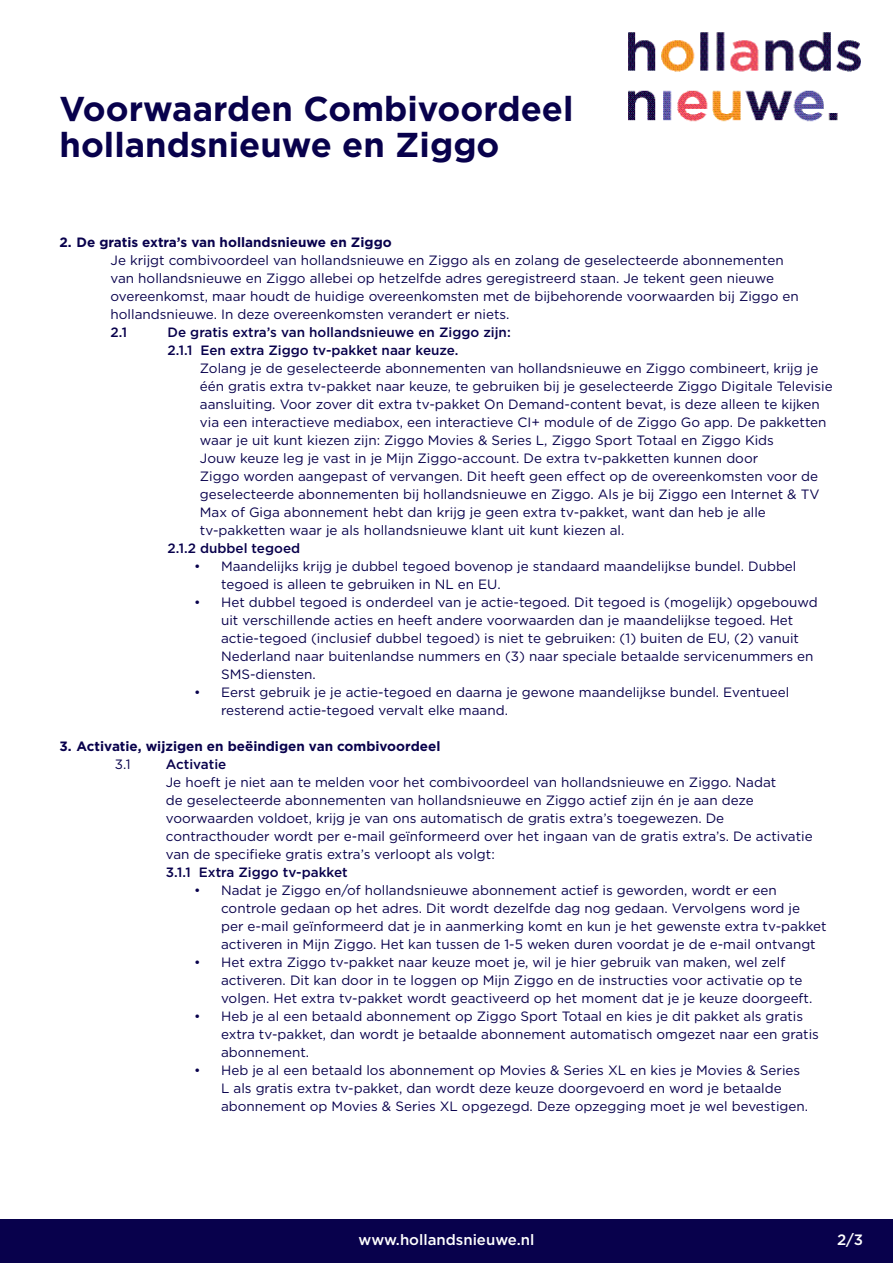
<style>
.page{position:relative;width:893px;height:1263px;background:#fff}
.page>*{position:absolute;margin:0;border:0;box-sizing:border-box;transform-origin:0 0}
.t1{font:700 34.5px/36px "Gotham HTF";color:#08014c}
.t2{font:500 15px "Gotham HTF";color:#fff}
.t3{font:13.5px/18px "Gotham HTF";color:#08014c}
.t4{font:500 13.5px "Gotham HTF";color:#08014c}
.t5{font:700 13.5px "Gotham HTF";color:#08014c}
.s1{font-weight:500}
</style>
<div class="page">
<img style="left:628px;top:32px;width:233px;height:90px">
<div style="left:0;top:1219px;width:893px;height:44px;background:#08014c"></div>
<h1 class="t1" style="left:60px;top:90px;width:515px">Voorwaarden Combivoordeel hollandsnieuwe en Ziggo</h1>
<p class="t5" style="left:60px;top:235px;width:334px">2. De gratis extra’s van hollandsnieuwe en Ziggo</p>
<p class="t3" style="left:111px;top:251px;width:690px">Je krijgt combivoordeel van hollandsnieuwe en Ziggo als en zolang de geselecteerde abonnementen van hollandsnieuwe en Ziggo allebei op hetzelfde adres geregistreerd staan. Je tekent geen nieuwe overeenkomst, maar houdt de huidige overeenkomsten met de bijbehorende voorwaarden bij Ziggo en hollandsnieuwe. In deze overeenkomsten verandert er niets.</p>
<p class="t4" style="left:111px;top:325px;width:18px">2.1</p>
<p class="t4" style="left:168px;top:325px;width:345px">De gratis extra’s van hollandsnieuwe en Ziggo zijn:</p>
<p class="t4" style="left:168px;top:343px;width:292px">2.1.1 Een extra Ziggo tv-pakket naar keuze.</p>
<p class="t3" style="left:200px;top:359px;width:620px">Zolang je de geselecteerde abonnementen van hollandsnieuwe en Ziggo combineert, krijg je</p>
<p class="t3" style="left:200px;top:377px;width:634px">één gratis extra tv-pakket naar keuze, te gebruiken bij je geselecteerde Ziggo Digitale Televisie</p>
<p class="t3" style="left:200px;top:395px;width:621px">aansluiting. Voor zover dit extra tv-pakket On Demand-content bevat, is deze alleen te kijken</p>
<p class="t3" style="left:200px;top:413px;width:628px">via een interactieve mediabox, een interactieve CI+ module of de Ziggo Go app. De pakketten</p>
<p class="t3" style="left:200px;top:431px;width:575px">waar je uit kunt kiezen zijn: Ziggo Movies &amp; Series L, Ziggo Sport Totaal en Ziggo Kids</p>
<p class="t3" style="left:200px;top:449px;width:560px">Jouw keuze leg je vast in je Mijn Ziggo-account. De extra tv-pakketten kunnen door</p>
<p class="t3" style="left:200px;top:467px;width:620px">Ziggo worden aangepast of vervangen. Dit heeft geen effect op de overeenkomsten voor de</p>
<p class="t3" style="left:200px;top:485px;width:621px">geselecteerde abonnementen bij hollandsnieuwe en Ziggo. Als je bij Ziggo een Internet &amp; TV</p>
<p class="t3" style="left:200px;top:503px;width:567px">Max of Giga abonnement hebt dan krijg je geen extra tv-pakket, want dan heb je alle</p>
<p class="t3" style="left:200px;top:521px;width:426px">tv-pakketten waar je als hollandsnieuwe klant uit kunt kiezen al.</p>
<p class="t4" style="left:168px;top:541px;width:134px">2.1.2 dubbel tegoed</p>
<p class="t3" style="left:221px;top:557px;width:577px;text-indent:-27px">• Maandelijks krijg je dubbel tegoed bovenop je standaard maandelijkse bundel. Dubbel tegoed is alleen te gebruiken in NL en EU.</p>
<p class="t3" style="left:221px;top:593px;width:598px;text-indent:-27px">• Het dubbel tegoed is onderdeel van je actie-tegoed. Dit tegoed is (mogelijk) opgebouwd uit verschillende acties en heeft andere voorwaarden dan je maandelijkse tegoed. Het actie-tegoed (inclusief dubbel tegoed) is niet te gebruiken: (1) buiten de EU, (2) vanuit Nederland naar buitenlandse nummers en (3) naar speciale betaalde servicenummers en SMS-diensten.</p>
<p class="t3" style="left:221px;top:683px;width:570px;text-indent:-27px">• Eerst gebruik je je actie-tegoed en daarna je gewone maandelijkse bundel. Eventueel resterend actie-tegoed vervalt elke maand.</p>
<p class="t5" style="left:60px;top:739px;width:382px">3. Activatie, wijzigen en beëindigen van combivoordeel</p>
<p class="t3" style="left:115px;top:755px;width:17px">3.1</p>
<p class="t3" style="left:166px;top:755px;width:648px"><span class="s1">Activatie<br></span>Je hoeft je niet aan te melden voor het combivoordeel van hollandsnieuwe en Ziggo. Nadat<br>de geselecteerde abonnementen van hollandsnieuwe en Ziggo actief zijn én je aan deze voorwaarden voldoet, krijg je van ons automatisch de gratis extra’s toegewezen. De contracthouder wordt per e-mail geïnformeerd over het ingaan van de gratis extra’s. De activatie van de specifieke gratis extra’s verloopt als volgt:<br><span class="s1">3.1.1 Extra Ziggo tv-pakket</span></p>
<p class="t3" style="left:221px;top:881px;width:607px;text-indent:-27px">• Nadat je Ziggo en/of hollandsnieuwe abonnement actief is geworden, wordt er een controle gedaan op het adres. Dit wordt dezelfde dag nog gedaan. Vervolgens word je<br>per e-mail geïnformeerd dat je in aanmerking komt en kun je het gewenste extra tv-pakket activeren in Mijn Ziggo. Het kan tussen de 1-5 weken duren voordat je de e-mail ontvangt</p>
<p class="t3" style="left:221px;top:953px;width:593px;text-indent:-27px">• Het extra Ziggo tv-pakket naar keuze moet je, wil je hier gebruik van maken, wel zelf activeren. Dit kan door in te loggen op Mijn Ziggo en de instructies voor activatie op te volgen. Het extra tv-pakket wordt geactiveerd op het moment dat je je keuze doorgeeft.</p>
<p class="t3" style="left:221px;top:1007px;width:599px;text-indent:-27px">• Heb je al een betaald abonnement op Ziggo Sport Totaal en kies je dit pakket als gratis extra tv-pakket, dan wordt je betaalde abonnement automatisch omgezet naar een gratis abonnement.</p>
<p class="t3" style="left:221px;top:1061px;width:588px;text-indent:-27px">• Heb je al een betaald los abonnement op Movies &amp; Series XL en kies je Movies &amp; Series<br>L als gratis extra tv-pakket, dan wordt deze keuze doorgevoerd en word je betaalde abonnement op Movies &amp; Series XL opgezegd. Deze opzegging moet je wel bevestigen.</p>
<p class="t2" style="left:359px;top:1231px;width:177px">www.hollandsnieuwe.nl</p>
<p class="t2" style="left:837px;top:1231px;width:28px">2/3</p>
</div>
